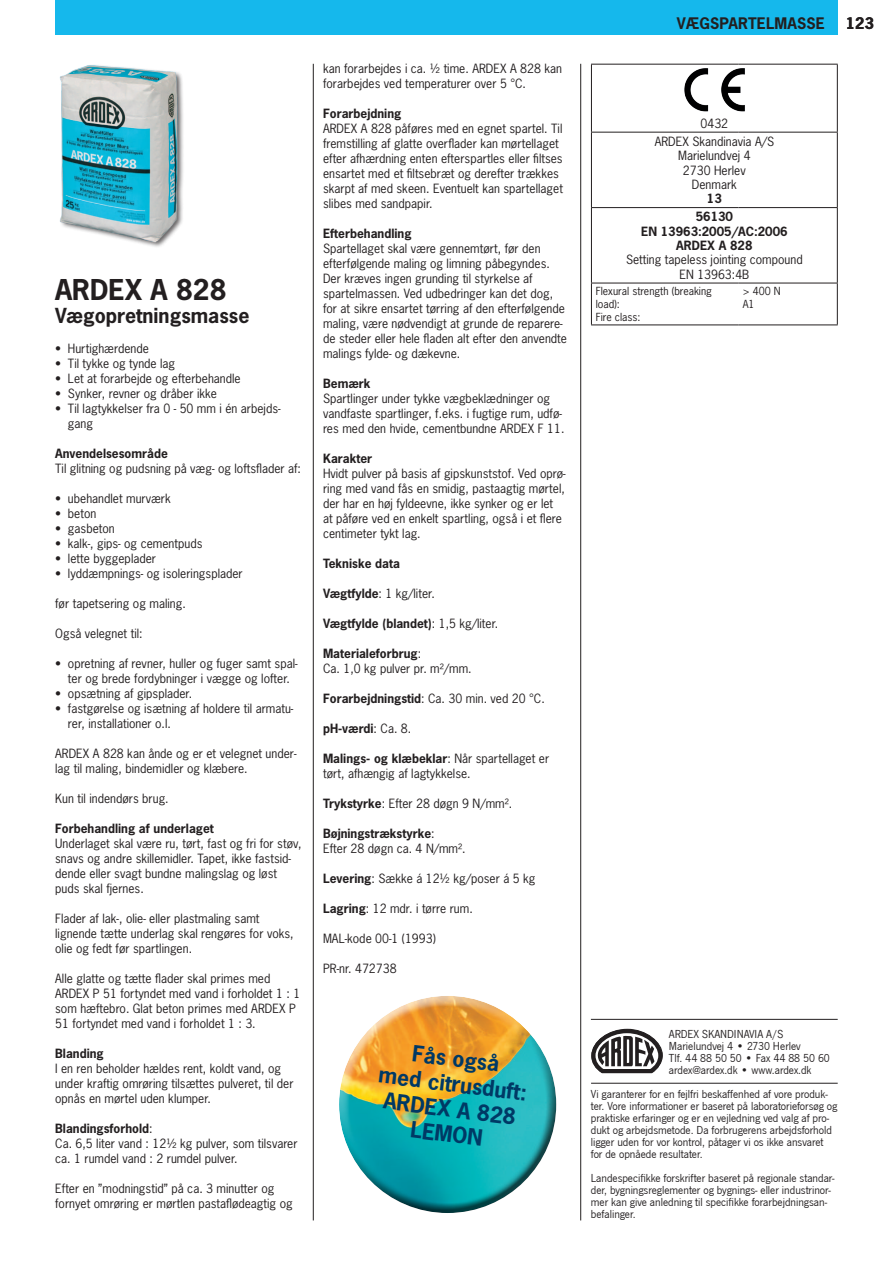
<style>
.page{position:relative;width:893px;height:1263px;background:#fff}
.page>*{position:absolute;margin:0;border:0;box-sizing:border-box;transform-origin:0 0}
.t1{font:700 27px "News Gothic Std";color:#231f20}
.t2{font:700 21px/25.2px "News Gothic Std";color:#003965;text-align:center}
.t3{font:700 19.5px "News Gothic Std";color:#231f20}
.Produktzeile_oben{font:700 15px "News Gothic Std";letter-spacing:.01em;color:#231f20}
.t4{font:12px/15px "News Gothic Std";color:#231f20}
.t5{font:12px/12px "News Got T";color:#231f20}
.t6{font:700 12px "News Gothic Std";color:#231f20}
.t7{font:10.5px/12.6px "News Gothic Std";color:#231f20}
.s1{font-weight:400}
.s2{font-weight:700}
</style>
<div class="page">
<hr style="left:313px;top:64px;width:1px;height:1156px;background:#231f20">
<svg style="left:591px;top:1028px;width:72px;height:45px"></svg>
<hr style="left:591px;top:1083px;width:247px;height:1px;background:#231f20">
<hr style="left:591px;top:1019px;width:247px;height:1px;background:#231f20">
<hr style="left:580px;top:64px;width:1px;height:1156px;background:#231f20">
<div style="left:55px;top:0;width:783px;height:34px;background:#15b8ec"></div>
<div style="left:59px;top:63px;width:125px;height:186px;background:#231f20;opacity:.7"></div>
<img style="left:59px;top:63px;width:121px;height:182px">
<div style="left:336px;top:993px;width:212px;height:168px;background:#fff;opacity:.75"></div>
<div style="left:342px;top:1030px;width:215px;height:184px;background:#231f20;opacity:.75"></div>
<hr style="left:591px;top:64px;width:147px;height:1px;background:#231f20">
<hr style="left:591px;top:65px;width:1px;height:67px;background:#231f20">
<hr style="left:738px;top:64px;width:100px;height:1px;background:#231f20">
<hr style="left:837px;top:65px;width:1px;height:67px;background:#231f20">
<hr style="left:591px;top:132px;width:147px;height:1px;background:#231f20">
<hr style="left:591px;top:133px;width:1px;height:74px;background:#231f20">
<hr style="left:738px;top:132px;width:100px;height:1px;background:#231f20">
<hr style="left:837px;top:133px;width:1px;height:74px;background:#231f20">
<hr style="left:591px;top:207px;width:147px;height:1px;background:#231f20">
<hr style="left:591px;top:208px;width:1px;height:75px;background:#231f20">
<hr style="left:738px;top:207px;width:100px;height:1px;background:#231f20">
<hr style="left:837px;top:208px;width:1px;height:75px;background:#231f20">
<hr style="left:591px;top:283px;width:147px;height:1px;background:#231f20">
<hr style="left:591px;top:283px;width:1px;height:42px;background:#231f20">
<hr style="left:738px;top:283px;width:100px;height:1px;background:#231f20">
<hr style="left:837px;top:283px;width:1px;height:42px;background:#231f20">
<hr style="left:591px;top:325px;width:147px;height:1px;background:#231f20">
<hr style="left:738px;top:325px;width:100px;height:1px;background:#231f20">
<img style="left:684px;top:68px;width:61px;height:44px">
<p class="t1" style="left:55px;top:271px;width:173px">ARDEX A 828</p>
<p class="t3" style="left:55px;top:303px;width:196px">Vægopretningsmasse</p>
<p class="t4" style="left:55px;top:341px;width:95px">• Hurtighærdende</p>
<p class="t4" style="left:55px;top:356px;width:122px">• Til tykke og tynde lag</p>
<p class="t4" style="left:55px;top:371px;width:187px">• Let at forarbejde og efterbehandle</p>
<p class="t4" style="left:55px;top:386px;width:163px">• Synker, revner og dråber ikke</p>
<p class="t4" style="left:68px;top:401px;width:214px;text-indent:-13px">• Til lagtykkelser fra 0 - 50 mm i én arbejds&shy;gang</p>
<p class="t6" style="left:55px;top:445px;width:114px">Anvendelsesområde</p>
<p class="t4" style="left:55px;top:461px;width:247px">Til glitning og pudsning på væg- og loftsflader af:</p>
<p class="t4" style="left:55px;top:491px;width:117px">• ubehandlet murværk</p>
<p class="t4" style="left:55px;top:506px;width:43px">• beton</p>
<p class="t4" style="left:55px;top:521px;width:61px">• gasbeton</p>
<p class="t4" style="left:55px;top:536px;width:149px">• kalk-, gips- og cementpuds</p>
<p class="t4" style="left:55px;top:551px;width:102px">• lette byggeplader</p>
<p class="t4" style="left:55px;top:566px;width:189px">• lyddæmpnings- og isoleringsplader</p>
<p class="t4" style="left:55px;top:596px;width:132px">før tapetsering og maling.</p>
<p class="t4" style="left:55px;top:626px;width:89px">Også velegnet til:</p>
<p class="t4" style="left:55px;top:656px;width:244px;text-align:center">• opretning af revner, huller og fuger samt spal&shy;ter og brede fordybninger i vægge og lofter.</p>
<p class="t4" style="left:55px;top:686px;width:139px">• opsætning af gipsplader.</p>
<p class="t4" style="left:68px;top:701px;width:227px;text-indent:-13px">• fastgørelse og isætning af holdere til armatu&shy;rer, installationer o.l.</p>
<p class="t4" style="left:55px;top:746px;width:243px">ARDEX A 828 kan ånde og er et velegnet under&shy;lag til maling, bindemidler og klæbere.</p>
<p class="t4" style="left:55px;top:791px;width:115px">Kun til indendørs brug.</p>
<p class="t6" style="left:55px;top:820px;width:160px">Forbehandling af underlaget</p>
<p class="t4" style="left:55px;top:836px;width:248px">Underlaget skal være ru, tørt, fast og fri for støv, snavs og andre skillemidler. Tapet, ikke fastsid&shy;dende eller svagt bundne malingslag og løst puds skal fjernes.</p>
<p class="t4" style="left:55px;top:911px;width:240px">Flader af lak-, olie- eller plastmaling samt lignende tætte underlag skal rengøres for voks, olie og fedt før spartlingen.</p>
<p class="t4" style="left:55px;top:971px;width:247px">Alle glatte og tætte flader skal primes med ARDEX P 51 fortyndet med vand i forholdet 1 : 1 som hæftebro. Glat beton primes med ARDEX P 51 fortyndet med vand i forholdet 1 : 3.</p>
<p class="t6" style="left:55px;top:1045px;width:50px">Blanding</p>
<p class="t4" style="left:55px;top:1061px;width:240px">I en ren beholder hældes rent, koldt vand, og under kraftig omrøring tilsættes pulveret, til der opnås en mørtel uden klumper.</p>
<p class="t6" style="left:55px;top:1120px;width:99px">Blandingsforhold<span class="s1">:</span></p>
<p class="t4" style="left:55px;top:1136px;width:244px">Ca. 6,5 liter vand : 12½ kg pulver, som tilsvarer ca. 1 rumdel vand : 2 rumdel pulver.</p>
<p class="t4" style="left:55px;top:1181px;width:239px">Efter en ”modningstid” på ca. 3 minutter og fornyet omrøring er mørtlen pastaflødeagtig og</p>
<p class="t4" style="left:323px;top:61px;width:240px">kan forarbejdes i ca. ½ time. ARDEX A 828 kan forarbejdes ved temperaturer over 5 °C.</p>
<p class="t6" style="left:323px;top:106px;width:80px">Forarbejdning</p>
<p class="t4" style="left:323px;top:121px;width:241px">ARDEX A 828 påføres med en egnet spartel. Til fremstilling af glatte overflader kan mørtellaget efter afhærdning enten efterspartles eller filtses ensartet med et filtsebræt og derefter trækkes skarpt af med skeen. Eventuelt kan spartellaget slibes med sandpapir.</p>
<p class="t6" style="left:323px;top:226px;width:90px">Efterbehandling</p>
<p class="t4" style="left:323px;top:241px;width:245px">Spartellaget skal være gennemtørt, før den efterfølgende maling og limning påbegyndes.<br>Der kræves ingen grunding til styrkelse af spartelmassen. Ved udbedringer kan det dog, for at sikre ensartet tørring af den efterfølgende maling, være nødvendigt at grunde de reparere&shy;de steder eller hele fladen alt efter den anvendte malings fylde- og dækevne.</p>
<p class="t6" style="left:323px;top:376px;width:49px">Bemærk</p>
<p class="t4" style="left:323px;top:391px;width:243px">Spartlinger under tykke vægbeklædninger og vandfaste spartlinger, f.eks. i fugtige rum, udfø&shy;res med den hvide, cementbundne ARDEX F 11.</p>
<p class="t6" style="left:323px;top:451px;width:51px">Karakter</p>
<p class="t4" style="left:323px;top:466px;width:244px">Hvidt pulver på basis af gipskunststof. Ved oprø&shy;ring med vand fås en smidig, pastaagtig mørtel, der har en høj fyldeevne, ikke synker og er let at påføre ved en enkelt spartling, også i et flere centimeter tykt lag.</p>
<p class="t6" style="left:323px;top:556px;width:78px">Tekniske data</p>
<p class="t4" style="left:323px;top:586px;width:113px"><span class="s2">Vægtfylde</span>: 1 kg/liter.</p>
<p class="t6" style="left:323px;top:616px;width:177px">Vægtfylde (blandet)<span class="s1">: 1,5 kg/liter.</span></p>
<p class="t4" style="left:323px;top:646px;width:150px"><span class="s2">Materialeforbrug</span>:<br>Ca. 1,0 kg pulver pr. m²/mm.</p>
<p class="t4" style="left:323px;top:691px;width:223px"><span class="s2">Forarbejdningstid</span>: Ca. 30 min. ved 20 °C.</p>
<p class="t6" style="left:323px;top:721px;width:90px">pH-værdi<span class="s1">: Ca. 8.</span></p>
<p class="t4" style="left:323px;top:751px;width:228px"><span class="s2">Malings- og klæbeklar</span>: Når spartellaget er tørt, afhængig af lagtykkelse.</p>
<p class="t4" style="left:323px;top:796px;width:191px"><span class="s2">Trykstyrke</span>: Efter 28 døgn 9 N/mm².</p>
<p class="t6" style="left:323px;top:826px;width:113px">Bøjningstrækstyrke<span class="s1">:</span></p>
<p class="t4" style="left:323px;top:841px;width:144px">Efter 28 døgn ca. 4 N/mm².</p>
<p class="t4" style="left:323px;top:871px;width:214px"><span class="s2">Levering</span>: Sække á 12½ kg/poser á 5 kg</p>
<p class="t4" style="left:323px;top:901px;width:151px"><span class="s2">Lagring</span>: 12 mdr. i tørre rum.</p>
<p class="t4" style="left:323px;top:931px;width:114px">MAL-kode 00-1 (1993)</p>
<p class="t4" style="left:323px;top:961px;width:75px">PR-nr. 472738</p>
<p class="t2" style="left:414px;top:1040px;width:89px;rotate:7deg">Fås også</p>
<p class="t2" style="left:380px;top:1062px;width:151px;rotate:7deg">med citrusduft:</p>
<p class="t2" style="left:385px;top:1088px;width:135px;rotate:7deg">ARDEX A 828<br>LEMON</p>
<p class="Produktzeile_oben" style="left:677px;top:13px;width:150px">VÆGSPARTELMASSE</p>
<p class="Produktzeile_oben" style="left:846px;top:13px;width:30px">123</p>
<p class="t4" style="left:701px;top:116px;width:29px">0432</p>
<p class="t4" style="left:655px;top:134px;width:121px">ARDEX Skandinavia A/S</p>
<p class="t4" style="left:678px;top:148px;width:74px">Marielundvej 4</p>
<p class="t4" style="left:683px;top:162px;width:64px">2730 Herlev</p>
<p class="t4" style="left:692px;top:177px;width:46px">Denmark</p>
<p class="t6" style="left:707px;top:191px;width:16px">13</p>
<p class="t6" style="left:696px;top:209px;width:39px">56130</p>
<p class="t6" style="left:641px;top:223px;width:148px">EN 13963:2005/AC:2006</p>
<p class="t6" style="left:676px;top:237px;width:78px">ARDEX A 828</p>
<p class="t4" style="left:626px;top:252px;width:178px">Setting tapeless jointing compound</p>
<p class="t4" style="left:679px;top:267px;width:71px">EN 13963:4B</p>
<p class="t7" style="left:596px;top:285px;width:118px">Flexural strength (breaking load):</p>
<p class="t7" style="left:596px;top:310px;width:46px">Fire class:</p>
<p class="t7" style="left:743px;top:285px;width:39px">&gt; 400 N</p>
<p class="t7" style="left:743px;top:298px;width:13px">A1</p>
<p class="t5" style="left:669px;top:1028px;width:162px">ARDEX SKANDINAVIA A/S<br>Marielundvej 4 • 2730 Herlev<br>Tlf. 44 88 50 50 • Fax 44 88 50 60 ardex@ardex.dk • www.ardex.dk</p>
<p class="t5" style="left:591px;top:1088px;width:248px">Vi garanterer for en fejlfri beskaffenhed af vore produk&shy;ter. Vore informationer er baseret på laboratorieforsøg og praktiske erfaringer og er en vejledning ved valg af pro&shy;dukt og arbejdsmetode. Da forbrugerens arbejdsforhold ligger uden for vor kontrol, påtager vi os ikke ansvaret for de opnåede resultater.</p>
<p class="t5" style="left:591px;top:1172px;width:245px">Landespecifikke forskrifter baseret på regionale standar&shy;der, bygningsreglementer og bygnings- eller industrinor&shy;mer kan give anledning til specifikke forarbejdningsan&shy;befalinger.</p>
</div>
